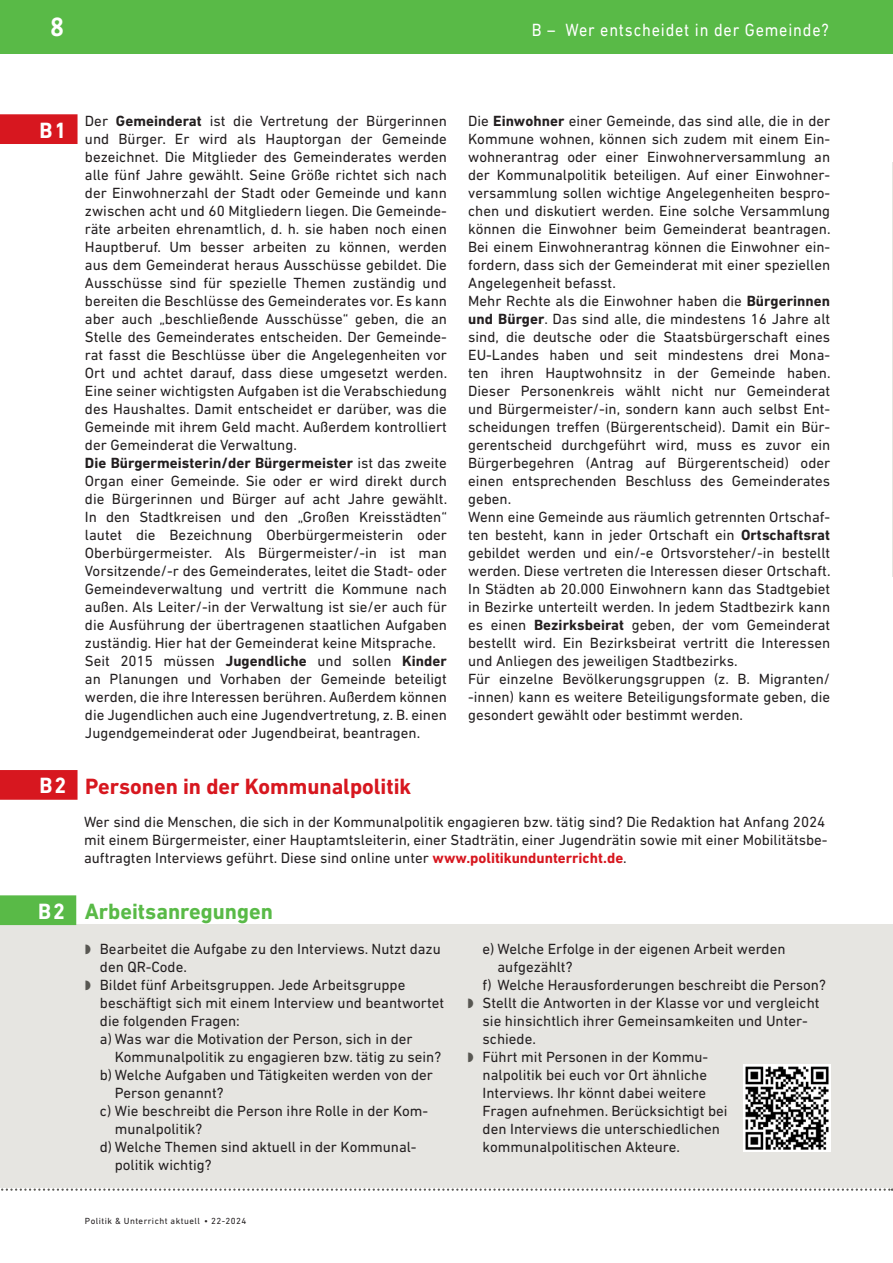
<style>
.page{position:relative;width:893px;height:1263px;background:#fff}
.page>*{position:absolute;margin:0;border:0;box-sizing:border-box;transform-origin:0 0}
.t1{font:700 27px "The Sans C4 s";color:#fff;scale:.9 1}
._3_head_MAT-START{font:700 22.5px "DIN Next LT Pro";color:#d7171f}
._3_head_MAT-START-2{font:700 22.5px "DIN Next LT Pro";color:#59ba47}
.Mark_ROT_links{font:700 22.5px "DIN Next LT Pro";color:#fff;scale:.95 1}
.Mark_GRÜN_links{font:700 22.5px "DIN Next LT Pro";color:#fff;scale:.95 1}
._0_Top-Titel_RE{font:18px "DIN Next LT Pro";letter-spacing:.05em;color:#fff;scale:.9 1}
._3_text_10-12{font:15px/18px "DIN Next LT Pro";color:#231f20;text-align:justify}
._3_text____3_5{font:15px/18px "DIN Next LT Pro";color:#231f20}
.t2{font:9px "DIN Next LT Pro";letter-spacing:.05em;color:#231f20}
.s1{font-weight:700}
.s2{font-weight:700;color:#d7171f}
</style>
<div class="page">
<div style="left:0;top:0;width:893px;height:54px;background:#59ba47"></div>
<div style="left:0;top:114px;width:78px;height:30px;background:#d7171f"></div>
<div style="left:0;top:770px;width:78px;height:30px;background:#d7171f"></div>
<svg style="left:1px;top:1188px;width:892px;height:3px"></svg>
<div style="left:0;top:925px;width:893px;height:263px;background:#e6e5e1"></div>
<div style="left:0;top:895px;width:76px;height:30px;background:#59ba47"></div>
<img style="left:743px;top:1064px;width:87px;height:87px">
<h1 class="t1" style="left:50px;top:10px;width:16px">8</h1>
<p class="_0_Top-Titel_RE" style="left:532px;top:20px;width:331px">B – Wer entscheidet in der Gemeinde?</p>
<p class="Mark_ROT_links" style="left:39px;top:117px;width:30px">B1</p>
<p class="_3_text_10-12" style="left:85px;top:111px;width:364px">Der <span class="s1">Gemeinderat</span> ist die Vertretung der Bürgerinnen und Bürger. Er wird als Hauptorgan der Gemeinde bezeichnet. Die Mitglieder des Gemeinderates werden alle fünf Jahre gewählt. Seine Größe richtet sich nach der Einwohnerzahl der Stadt oder Gemeinde und kann zwischen acht und 60 Mitgliedern liegen. Die Gemeinde&shy;räte arbeiten ehrenamtlich, d. h. sie haben noch einen Hauptberuf. Um besser arbeiten zu können, werden aus dem Gemeinderat heraus Ausschüsse gebildet. Die Ausschüsse sind für spezielle Themen zuständig und bereiten die Beschlüsse des Gemeinderates vor. Es kann aber auch „beschließende Ausschüsse“ geben, die an Stelle des Gemeinderates entscheiden. Der Gemeinde&shy;rat fasst die Beschlüsse über die Angelegenheiten vor Ort und achtet darauf, dass diese umgesetzt werden.<br>Eine seiner wichtigsten Aufgaben ist die Verabschiedung des Haushaltes. Damit entscheidet er darüber, was die Gemeinde mit ihrem Geld macht. Außerdem kontrolliert der Gemeinderat die Verwaltung.</p>
<p class="_3_text_10-12" style="left:85px;top:453px;width:364px"><span class="s1">Die Bürgermeisterin/der Bürgermeister</span> ist das zweite Organ einer Gemeinde. Sie oder er wird direkt durch die Bürgerinnen und Bürger auf acht Jahre gewählt.<br>In den Stadtkreisen und den „Großen Kreisstädten“ lautet die Bezeichnung Oberbürgermeisterin oder Oberbürgermeister. Als Bürgermeister/-in ist man Vorsitzende/-r des Gemeinderates, leitet die Stadt- oder Gemeindeverwaltung und vertritt die Kommune nach außen. Als Leiter/-in der Verwaltung ist sie/er auch für die Ausführung der übertragenen staatlichen Aufgaben zuständig. Hier hat der Gemeinderat keine Mitsprache.</p>
<p class="_3_text_10-12" style="left:85px;top:651px;width:363px">Seit 2015 müssen <span class="s1">Jugendliche</span> und sollen <span class="s1">Kinder </span>an Planungen und Vorhaben der Gemeinde beteiligt werden, die ihre Interessen berühren. Außerdem können die Jugendlichen auch eine Jugendvertretung, z. B. einen Jugendgemeinderat oder Jugendbeirat, beantragen.</p>
<p class="Mark_ROT_links" style="left:39px;top:772px;width:30px">B2</p>
<p class="_3_head_MAT-START" style="left:85px;top:773px;width:328px">Personen in der Kommunalpolitik</p>
<p class="_3_text_10-12" style="left:468px;top:111px;width:364px">Die <span class="s1">Einwohner</span> einer Gemeinde, das sind alle, die in der Kommune wohnen, können sich zudem mit einem Ein&shy;wohnerantrag oder einer Einwohnerversammlung an der Kommunalpolitik beteiligen. Auf einer Einwohner&shy;versammlung sollen wichtige Angelegenheiten bespro&shy;chen und diskutiert werden. Eine solche Versammlung können die Einwohner beim Gemeinderat beantragen.<br>Bei einem Einwohnerantrag können die Einwohner ein&shy;fordern, dass sich der Gemeinderat mit einer speziellen Angelegenheit befasst.</p>
<p class="_3_text_10-12" style="left:468px;top:291px;width:364px">Mehr Rechte als die Einwohner haben die <span class="s1">Bürgerinnen und Bürger</span>. Das sind alle, die mindestens 16 Jahre alt sind, die deutsche oder die Staatsbürgerschaft eines EU-Landes haben und seit mindestens drei Mona&shy;ten ihren Hauptwohnsitz in der Gemeinde haben.<br>Dieser Personenkreis wählt nicht nur Gemeinderat und Bürgermeister/-in, sondern kann auch selbst Ent&shy;scheidungen treffen (Bürgerentscheid). Damit ein Bür&shy;gerentscheid durchgeführt wird, muss es zuvor ein Bürgerbegehren (Antrag auf Bürgerentscheid) oder einen entsprechenden Beschluss des Gemeinderates geben.</p>
<p class="_3_text_10-12" style="left:468px;top:507px;width:364px">Wenn eine Gemeinde aus räumlich getrennten Ortschaf&shy;ten besteht, kann in jeder Ortschaft ein <span class="s1">Ortschaftsrat </span>gebildet werden und ein/-e Ortsvorsteher/-in bestellt werden. Diese vertreten die Interessen dieser Ortschaft.<br>In Städten ab 20.000 Einwohnern kann das Stadtgebiet in Bezirke unterteilt werden. In jedem Stadtbezirk kann es einen <span class="s1">Bezirksbeirat</span> geben, der vom Gemeinderat bestellt wird. Ein Bezirksbeirat vertritt die Interessen und Anliegen des jeweiligen Stadtbezirks.</p>
<p class="_3_text_10-12" style="left:468px;top:669px;width:363px">Für einzelne Bevölkerungsgruppen (z. B. Migranten/ -innen) kann es weitere Beteiligungsformate geben, die gesondert gewählt oder bestimmt werden.</p>
<p class="_3_text_10-12" style="left:84px;top:812px;width:745px;text-align:left">Wer sind die Menschen, die sich in der Kommunalpolitik engagieren bzw. tätig sind? Die Redaktion hat Anfang 2024 mit einem Bürgermeister, einer Hauptamtsleiterin, einer Stadträtin, einer Jugendrätin sowie mit einer Mobilitätsbe&shy;auftragten Interviews geführt. Diese sind online unter <span class="s2">www.politikundunterricht.de</span>.</p>
<p class="Mark_GRÜN_links" style="left:38px;top:898px;width:30px">B2</p>
<p class="_3_head_MAT-START-2" style="left:85px;top:898px;width:190px">Arbeitsanregungen</p>
<p class="_3_text____3_5" style="left:100px;top:939px;width:342px">Bearbeitet die Aufgabe zu den Interviews. Nutzt dazu den QR-Code.</p>
<p class="_3_text____3_5" style="left:100px;top:975px;width:346px">Bildet fünf Arbeitsgruppen. Jede Arbeitsgruppe beschäftigt sich mit einem Interview und beantwortet die folgenden Fragen:</p>
<p class="_3_text____3_5" style="left:115px;top:1029px;width:328px;text-indent:-15px">a) Was war die Motivation der Person, sich in der<br>Kommunalpolitik zu engagieren bzw. tätig zu sein?</p>
<p class="_3_text____3_5" style="left:115px;top:1065px;width:320px;text-indent:-15px">b) Welche Aufgaben und Tätigkeiten werden von der<br>Person genannt?</p>
<p class="_3_text____3_5" style="left:115px;top:1101px;width:315px;text-indent:-15px">c) Wie beschreibt die Person ihre Rolle in der Kom&shy;munalpolitik?</p>
<p class="_3_text____3_5" style="left:115px;top:1137px;width:303px;text-indent:-15px">d) Welche Themen sind aktuell in der Kommunal&shy;politik wichtig?</p>
<p class="t2" style="left:85px;top:1216px;width:163px">Politik &amp; Unterricht aktuell • 22-2024</p>
<p class="_3_text____3_5" style="left:497px;top:939px;width:289px;text-indent:-15px">e) Welche Erfolge in der eigenen Arbeit werden aufgezählt?</p>
<p class="_3_text____3_5" style="left:483px;top:975px;width:345px">f) Welche Herausforderungen beschreibt die Person?</p>
<p class="_3_text____3_5" style="left:483px;top:993px;width:338px">Stellt die Antworten in der Klasse vor und vergleicht sie hinsichtlich ihrer Gemeinsamkeiten und Unter&shy;schiede.</p>
<p class="_3_text____3_5" style="left:483px;top:1047px;width:246px">Führt mit Personen in der Kommu&shy;nalpolitik bei euch vor Ort ähnliche Interviews. Ihr könnt dabei weitere Fragen aufnehmen. Berücksichtigt bei den Interviews die unterschiedlichen kommunalpolitischen Akteure.</p>
</div>
